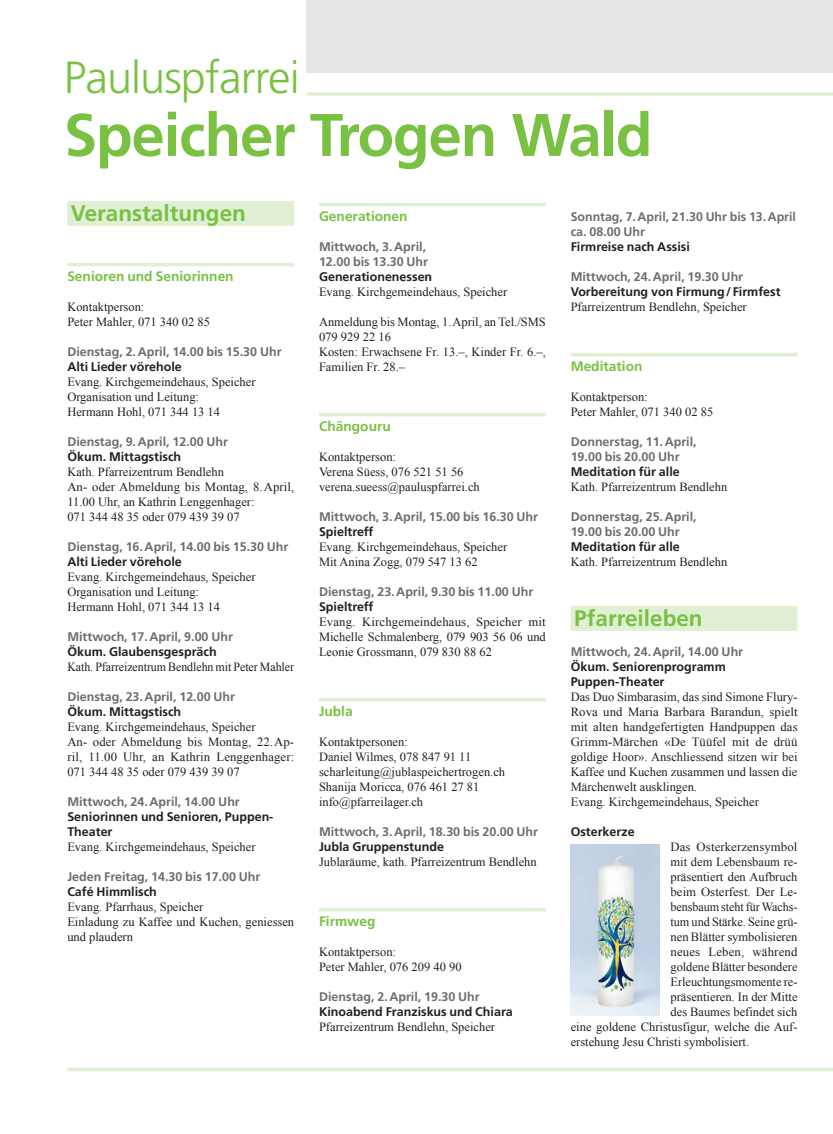
<style>
.page{position:relative;width:833px;height:1134px;background:#fff}
.page>*{position:absolute;margin:0;border:0;box-sizing:border-box;transform-origin:0 0}
.t1{font:700 60px "Frutiger LT Std";letter-spacing:-.02em;color:#79c142}
.t2{font:300 45px "Frutiger LT Std";letter-spacing:-.02em;color:#79c142}
.t3{font:700 22.5px "Frutiger LT Std";color:#79c142}
.t4{font:700 13.75px "Frutiger LT Std";color:#79c142}
.t5{font:12.5px/15px "Times New Roman";color:#231f20}
.t6{font:700 12.5px/15px "Frutiger LT Std";color:#6c6d70}
.t7{font:700 12.5px/15px "Frutiger LT Std";color:#231f20}
.t8{font:12.5px "Times New Roman";color:#231f20;scale:.95 1}
</style>
<div class="page">
<div style="left:306px;top:0;width:527px;height:73px;background:#e6e7e9"></div>
<hr style="left:306px;top:92px;width:527px;height:4px;background:#e1efd4">
<hr style="left:67px;top:1068px;width:766px;height:3px;background:#e1efd4">
<hr style="left:319px;top:203px;width:227px;height:3px;background:#e1efd4">
<hr style="left:319px;top:413px;width:227px;height:3px;background:#e1efd4">
<hr style="left:319px;top:698px;width:227px;height:3px;background:#e1efd4">
<hr style="left:319px;top:908px;width:227px;height:3px;background:#e1efd4">
<hr style="left:570px;top:353px;width:227px;height:3px;background:#e1efd4">
<div style="left:570px;top:606px;width:227px;height:25px;background:#e1efd4"></div>
<img style="left:570px;top:844px;width:90px;height:172px">
<div style="left:67px;top:201px;width:227px;height:25px;background:#e1efd4"></div>
<hr style="left:67px;top:263px;width:227px;height:3px;background:#e1efd4">
<h2 class="t2" style="left:64px;top:52px;width:237px">Pauluspfarrei</h2>
<h1 class="t1" style="left:64px;top:100px;width:590px">Speicher Trogen Wald</h1>
<h3 class="t3" style="left:71px;top:199px;width:177px">Veranstaltungen</h3>
<p class="t4" style="left:67px;top:268px;width:168px">Senioren und Seniorinnen</p>
<p class="t5" style="left:67px;top:299px;width:144px">Kontaktperson:<br>Peter Mahler, 071 340 02 85</p>
<p class="t6" style="left:67px;top:344px;width:216px">Dienstag, 2.April, 14.00 bis 15.30 Uhr</p>
<p class="t7" style="left:67px;top:359px;width:116px">Alti Lieder vörehole</p>
<p class="t5" style="left:67px;top:374px;width:190px">Evang. Kirchgemeindehaus, Speicher<br>Organisation und Leitung:<br>Hermann Hohl, 071 344 13 14</p>
<p class="t6" style="left:67px;top:434px;width:162px">Dienstag, 9.April, 12.00 Uhr</p>
<p class="t7" style="left:67px;top:449px;width:115px">Ökum. Mittagstisch</p>
<p class="t5" style="left:67px;top:464px;width:228px">Kath. Pfarreizentrum Bendlehn<br>An- oder Abmeldung bis Montag, 8.April, 11.00 Uhr, an Kathrin Lenggenhager:<br>071 344 48 35 oder 079 439 39 07</p>
<p class="t6" style="left:67px;top:539px;width:223px">Dienstag, 16.April, 14.00 bis 15.30 Uhr</p>
<p class="t7" style="left:67px;top:554px;width:116px">Alti Lieder vörehole</p>
<p class="t5" style="left:67px;top:569px;width:190px">Evang. Kirchgemeindehaus, Speicher<br>Organisation und Leitung:<br>Hermann Hohl, 071 344 13 14</p>
<p class="t6" style="left:67px;top:629px;width:167px">Mittwoch, 17.April, 9.00 Uhr</p>
<p class="t7" style="left:67px;top:644px;width:151px">Ökum. Glaubensgespräch</p>
<p class="t8" style="left:67px;top:658px;width:240px">Kath. Pfarreizentrum Bendlehn mit Peter Mahler</p>
<p class="t6" style="left:67px;top:689px;width:169px">Dienstag, 23.April, 12.00 Uhr</p>
<p class="t7" style="left:67px;top:704px;width:115px">Ökum. Mittagstisch</p>
<p class="t5" style="left:67px;top:719px;width:228px">Evang. Kirchgemeindehaus, Speicher<br>An- oder Abmeldung bis Montag, 22.Ap&shy;ril, 11.00 Uhr, an Kathrin Lenggenhager:<br>071 344 48 35 oder 079 439 39 07</p>
<p class="t6" style="left:67px;top:794px;width:174px">Mittwoch, 24.April, 14.00 Uhr</p>
<p class="t7" style="left:67px;top:809px;width:208px">Seniorinnen und Senioren, Puppen-<br>Theater</p>
<p class="t5" style="left:67px;top:839px;width:190px">Evang. Kirchgemeindehaus, Speicher</p>
<p class="t6" style="left:67px;top:869px;width:194px">Jeden Freitag, 14.30 bis 17.00 Uhr</p>
<p class="t7" style="left:67px;top:884px;width:91px">Café Himmlisch</p>
<p class="t5" style="left:67px;top:899px;width:228px">Evang. Pfarrhaus, Speicher<br>Einladung zu Kaffee und Kuchen, geniessen und plaudern</p>
<p class="t4" style="left:319px;top:208px;width:90px">Generationen</p>
<p class="t6" style="left:319px;top:239px;width:111px">Mittwoch, 3.April,<br>12.00 bis 13.30 Uhr</p>
<p class="t7" style="left:319px;top:269px;width:115px">Generationenessen</p>
<p class="t5" style="left:319px;top:284px;width:190px">Evang. Kirchgemeindehaus, Speicher</p>
<p class="t5" style="left:319px;top:314px;width:228px">Anmeldung bis Montag, 1.April, an Tel./SMS<br>079 929 22 16<br>Kosten: Erwachsene Fr. 13.–, Kinder Fr. 6.–,<br>Familien Fr. 28.–</p>
<p class="t4" style="left:319px;top:418px;width:73px">Chängouru</p>
<p class="t5" style="left:319px;top:449px;width:162px">Kontaktperson:<br>Verena Süess, 076 521 51 56 verena.sueess@pauluspfarrei.ch</p>
<p class="t6" style="left:319px;top:509px;width:220px">Mittwoch, 3.April, 15.00 bis 16.30 Uhr</p>
<p class="t7" style="left:319px;top:524px;width:56px">Spieltreff</p>
<p class="t5" style="left:319px;top:539px;width:190px">Evang. Kirchgemeindehaus, Speicher<br>Mit Anina Zogg, 079 547 13 62</p>
<p class="t6" style="left:319px;top:584px;width:216px">Dienstag, 23.April, 9.30 bis 11.00 Uhr</p>
<p class="t7" style="left:319px;top:599px;width:56px">Spieltreff</p>
<p class="t5" style="left:319px;top:614px;width:228px;text-align:justify">Evang. Kirchgemeindehaus, Speicher mit Michelle Schmalenberg, 079 903 56 06 und Leonie Grossmann, 079 830 88 62</p>
<p class="t4" style="left:319px;top:703px;width:35px">Jubla</p>
<p class="t5" style="left:319px;top:734px;width:188px">Kontaktpersonen:<br>Daniel Wilmes, 078 847 91 11 scharleitung@jublaspeichertrogen.ch<br>Shanija Moricca, 076 461 27 81 info@pfarreilager.ch</p>
<p class="t6" style="left:319px;top:824px;width:220px">Mittwoch, 3.April, 18.30 bis 20.00 Uhr</p>
<p class="t7" style="left:319px;top:839px;width:126px">Jubla Gruppenstunde</p>
<p class="t5" style="left:319px;top:854px;width:219px">Jublaräume, kath. Pfarreizentrum Bendlehn</p>
<p class="t4" style="left:319px;top:913px;width:58px">Firmweg</p>
<p class="t5" style="left:319px;top:944px;width:144px">Kontaktperson:<br>Peter Mahler, 076 209 40 90</p>
<p class="t6" style="left:319px;top:989px;width:162px">Dienstag, 2.April, 19.30 Uhr</p>
<p class="t7" style="left:319px;top:1004px;width:195px">Kinoabend Franziskus und Chiara</p>
<p class="t5" style="left:319px;top:1019px;width:178px">Pfarreizentrum Bendlehn, Speicher</p>
<p class="t6" style="left:570px;top:209px;width:227px">Sonntag, 7.April, 21.30 Uhr bis 13.April ca. 08.00 Uhr</p>
<p class="t7" style="left:570px;top:239px;width:121px">Firmreise nach Assisi</p>
<p class="t6" style="left:570px;top:269px;width:174px">Mittwoch, 24.April, 19.30 Uhr</p>
<p class="t7" style="left:570px;top:284px;width:211px">Vorbereitung von Firmung/ Firmfest</p>
<p class="t5" style="left:570px;top:299px;width:178px">Pfarreizentrum Bendlehn, Speicher</p>
<p class="t4" style="left:570px;top:358px;width:73px">Meditation</p>
<p class="t5" style="left:570px;top:389px;width:144px">Kontaktperson:<br>Peter Mahler, 071 340 02 85</p>
<p class="t6" style="left:570px;top:434px;width:127px">Donnerstag, 11.April,<br>19.00 bis 20.00 Uhr</p>
<p class="t7" style="left:570px;top:464px;width:111px">Meditation für alle</p>
<p class="t5" style="left:570px;top:479px;width:158px">Kath. Pfarreizentrum Bendlehn</p>
<p class="t6" style="left:570px;top:509px;width:127px">Donnerstag, 25.April,<br>19.00 bis 20.00 Uhr</p>
<p class="t7" style="left:570px;top:539px;width:111px">Meditation für alle</p>
<p class="t5" style="left:570px;top:554px;width:158px">Kath. Pfarreizentrum Bendlehn</p>
<h3 class="t3" style="left:574px;top:604px;width:130px">Pfarreileben</h3>
<p class="t6" style="left:570px;top:644px;width:174px">Mittwoch, 24.April, 14.00 Uhr</p>
<p class="t7" style="left:570px;top:659px;width:157px">Ökum. Seniorenprogramm<br>Puppen-Theater</p>
<p class="t5" style="left:570px;top:689px;width:228px">Das Duo Simbarasim, das sind Simone Flury-Rova und Maria Barbara Barandun, spielt mit alten handgefertigten Handpuppen das Grimm-Märchen «De Tüüfel mit de drüü goldige Hoor». Anschliessend sitzen wir bei Kaffee und Kuchen zusammen und lassen die Märchenwelt ausklingen.<br>Evang. Kirchgemeindehaus, Speicher</p>
<p class="t7" style="left:570px;top:824px;width:65px">Osterkerze</p>
<p class="t5" style="left:670px;top:839px;width:128px">Das Osterkerzensymbol</p>
<p class="t5" style="left:670px;top:854px;width:128px">mit dem Lebensbaum re-</p>
<p class="t5" style="left:670px;top:869px;width:128px">präsentiert den Aufbruch</p>
<p class="t5" style="left:670px;top:884px;width:128px">beim Osterfest. Der Le-</p>
<p class="t5" style="left:670px;top:899px;width:128px">bensbaum steht für Wachs-</p>
<p class="t5" style="left:670px;top:914px;width:128px">tum und Stärke. Seine grü-</p>
<p class="t5" style="left:670px;top:929px;width:128px">nen Blätter symbolisieren</p>
<p class="t5" style="left:670px;top:944px;width:128px">neues Leben, während</p>
<p class="t5" style="left:670px;top:959px;width:128px">goldene Blätter besondere</p>
<p class="t5" style="left:670px;top:974px;width:128px">Erleuchtungsmomente re-</p>
<p class="t5" style="left:670px;top:989px;width:128px">präsentieren. In der Mitte</p>
<p class="t5" style="left:670px;top:1004px;width:128px">des Baumes befindet sich</p>
<p class="t5" style="left:570px;top:1019px;width:227px">eine goldene Christusfigur, welche die Auf-</p>
<p class="t5" style="left:570px;top:1034px;width:180px">erstehung Jesu Christi symbolisiert.</p>
</div>
